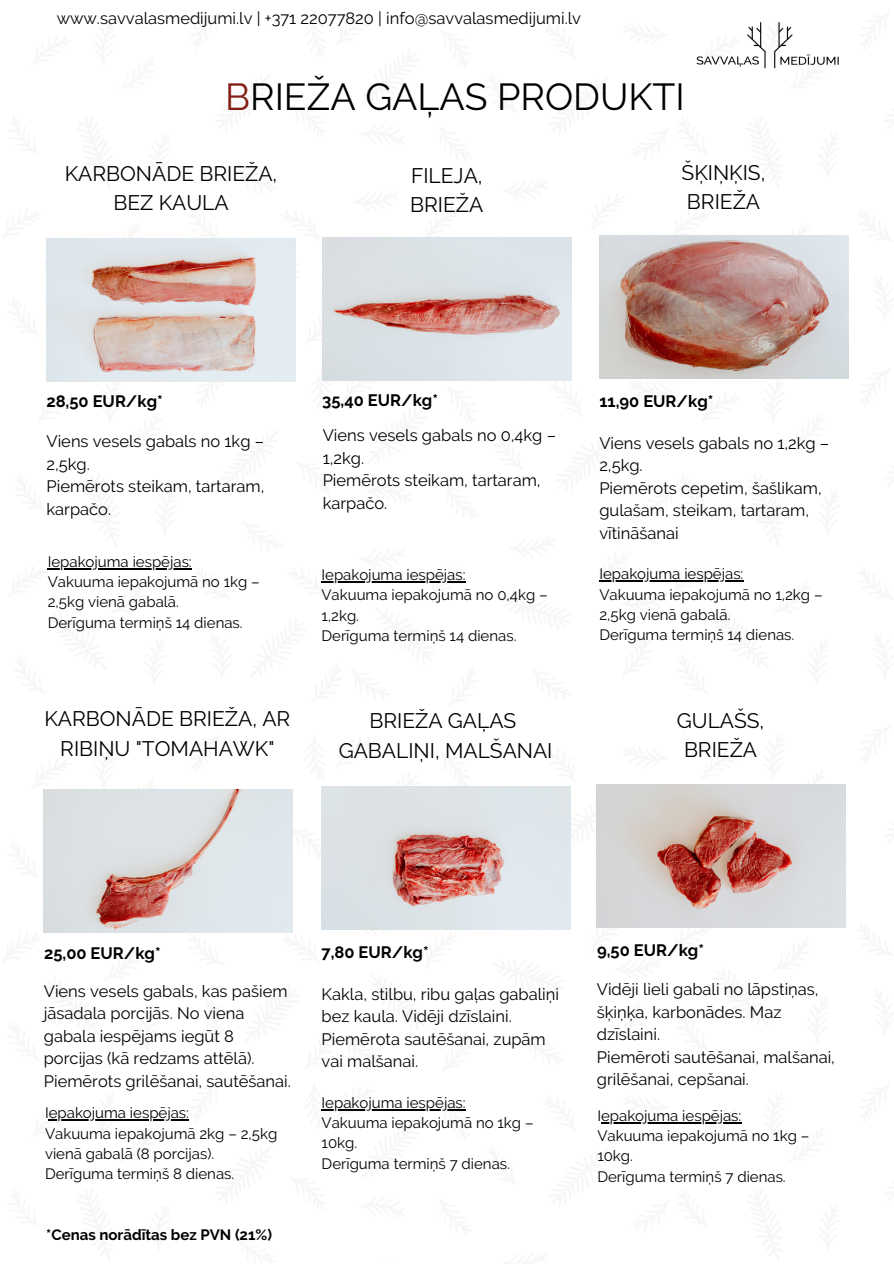
<style>
.page{position:relative;width:894px;height:1264px;background:#fff}
.page>*{position:absolute;margin:0;border:0;box-sizing:border-box;transform-origin:0 0}
.t1{font:37.5px "Raleway";color:#000}
.t2{font:21px/29.2px "Raleway";color:#000;text-align:center}
.t3{font:16.5px/22.5px "Raleway";color:#000}
.t4{font:700 16.5px "Raleway";color:#000}
.t5{font:15px/20.2px "Raleway";color:#000}
.t6{font:700 15px "Raleway";color:#000}
.s1{color:#831d15}
</style>
<div class="page">
<img style="left:322px;top:237px;width:249px;height:143px">
<img style="left:46px;top:238px;width:249px;height:143px">
<img style="left:696px;top:22px;width:143px;height:47px">
<hr style="left:321px;top:581px;width:144px;height:1px;background:#000">
<hr style="left:48px;top:568px;width:144px;height:1px;background:#000">
<img style="left:596px;top:784px;width:249px;height:143px">
<hr style="left:601px;top:1121px;width:140px;height:2px;background:#000">
<img style="left:599px;top:235px;width:249px;height:143px">
<hr style="left:599px;top:580px;width:144px;height:1px;background:#000">
<img style="left:322px;top:787px;width:248px;height:142px">
<hr style="left:321px;top:1108px;width:144px;height:2px;background:#000">
<img style="left:43px;top:789px;width:249px;height:143px">
<hr style="left:49px;top:1119px;width:140px;height:1px;background:#000">
<p class="t3" style="left:57px;top:7px;width:525px">www.savvalasmedijumi.lv | +371 22077820 | info@savvalasmedijumi.lv</p>
<p class="t1" style="left:225px;top:75px;width:461px"><span class="s1">B</span>RIEŽA GAĻAS PRODUKTI</p>
<p class="t2" style="left:65px;top:159px;width:214px">KARBONĀDE BRIEŽA,<br>BEZ KAULA</p>
<p class="t2" style="left:410px;top:161px;width:75px;text-align:left">FILEJA,<br>BRIEŽA</p>
<p class="t2" style="left:681px;top:157px;width:85px;text-align:left">ŠĶIŅĶIS,<br>BRIEŽA</p>
<p class="t4" style="left:46px;top:392px;width:118px">28,50 EUR/kg*</p>
<p class="t4" style="left:322px;top:391px;width:117px">35,40 EUR/kg*</p>
<h3 class="t3" style="left:46px;top:430px;width:219px">Viens vesels gabals no 1kg –<br>2,5kg.</h3>
<p class="t3" style="left:46px;top:475px;width:219px">Piemērots steikam, tartaram, karpačo.</p>
<p class="t5" style="left:48px;top:551px;width:145px">Iepakojuma iespējas:</p>
<h3 class="t5" style="left:48px;top:571px;width:213px">Vakuuma iepakojumā no 1kg –<br>2,5kg vienā gabalā.</h3>
<p class="t5" style="left:48px;top:612px;width:196px">Derīguma termiņš 14 dienas.</p>
<p class="t2" style="left:44px;top:704px;width:247px">KARBONĀDE BRIEŽA, AR<br>RIBIŅU "TOMAHAWK"</p>
<h2 class="t3" style="left:322px;top:424px;width:235px">Viens vesels gabals no 0,4kg –<br>1,2kg.</h2>
<h2 class="t3" style="left:322px;top:469px;width:219px">Piemērots steikam, tartaram, karpačo.</h2>
<p class="t5" style="left:321px;top:564px;width:145px">Iepakojuma iespējas:</p>
<h1 class="t5" style="left:321px;top:585px;width:228px">Vakuuma iepakojumā no 0,4kg –<br>1,2kg.</h1>
<h2 class="t5" style="left:321px;top:625px;width:196px">Derīguma termiņš 14 dienas.</h2>
<h3 class="t2" style="left:338px;top:706px;width:215px">BRIEŽA GAĻAS<br>GABALIŅI, MALŠANAI</h3>
<p class="t4" style="left:599px;top:391px;width:116px">11,90 EUR/kg*</p>
<p class="t3" style="left:599px;top:431px;width:231px">Viens vesels gabals no 1,2kg –<br>2,5kg.</p>
<p class="t3" style="left:599px;top:476px;width:224px">Piemērots cepetim, šašlikam, gulašam, steikam, tartaram, vītināšanai</p>
<h2 class="t5" style="left:599px;top:564px;width:145px">Iepakojuma iespējas:</h2>
<h2 class="t5" style="left:599px;top:584px;width:224px">Vakuuma iepakojumā no 1,2kg –<br>2,5kg vienā gabalā.</h2>
<h2 class="t5" style="left:599px;top:624px;width:196px">Derīguma termiņš 14 dienas.</h2>
<p class="t2" style="left:676px;top:705px;width:89px">GULAŠS,<br>BRIEŽA</p>
<p class="t4" style="left:44px;top:943px;width:118px">25,00 EUR/kg*</p>
<p class="t3" style="left:44px;top:979px;width:245px">Viens vesels gabals, kas pašiem jāsadala porcijās. No viena gabala iespējams iegūt 8 porcijas (kā redzams attēlā).</p>
<p class="t3" style="left:44px;top:1069px;width:248px">Piemērots grilēšanai, sautēšanai.</p>
<p class="t5" style="left:45px;top:1102px;width:145px">Iepakojuma iespējas:</p>
<p class="t5" style="left:45px;top:1123px;width:234px">Vakuuma iepakojumā 2kg – 2,5kg</p>
<p class="t5" style="left:45px;top:1143px;width:191px">vienā gabalā (8 porcijas).<br>Derīguma termiņš 8 dienas.</p>
<p class="t6" style="left:46px;top:1225px;width:227px">*Cenas norādītas bez PVN (21%)</p>
<p class="t4" style="left:321px;top:942px;width:109px">7,80 EUR/kg*</p>
<p class="t3" style="left:321px;top:982px;width:239px">Kakla, stilbu, ribu gaļas gabaliņi bez kaula. Vidēji dzīslaini.</p>
<h3 class="t3" style="left:321px;top:1027px;width:226px">Piemērota sautēšanai, zupām vai malšanai.</h3>
<h3 class="t5" style="left:321px;top:1092px;width:145px">Iepakojuma iespējas:</h3>
<p class="t5" style="left:321px;top:1112px;width:213px">Vakuuma iepakojumā no 1kg –<br>10kg.</p>
<p class="t5" style="left:321px;top:1153px;width:190px">Derīguma termiņš 7 dienas.</p>
<p class="t4" style="left:597px;top:940px;width:108px">9,50 EUR/kg*</p>
<p class="t3" style="left:596px;top:977px;width:223px">Vidēji lieli gabali no lāpstiņas, šķiņķa, karbonādes. Maz dzīslaini.</p>
<p class="t3" style="left:596px;top:1045px;width:239px">Piemēroti sautēšanai, malšanai, grilēšanai, cepšanai.</p>
<p class="t5" style="left:597px;top:1105px;width:145px">Iepakojuma iespējas:</p>
<p class="t5" style="left:597px;top:1125px;width:213px">Vakuuma iepakojumā no 1kg –</p>
<h3 class="t5" style="left:597px;top:1145px;width:190px">10kg.<br>Derīguma termiņš 7 dienas.</h3>
</div>
